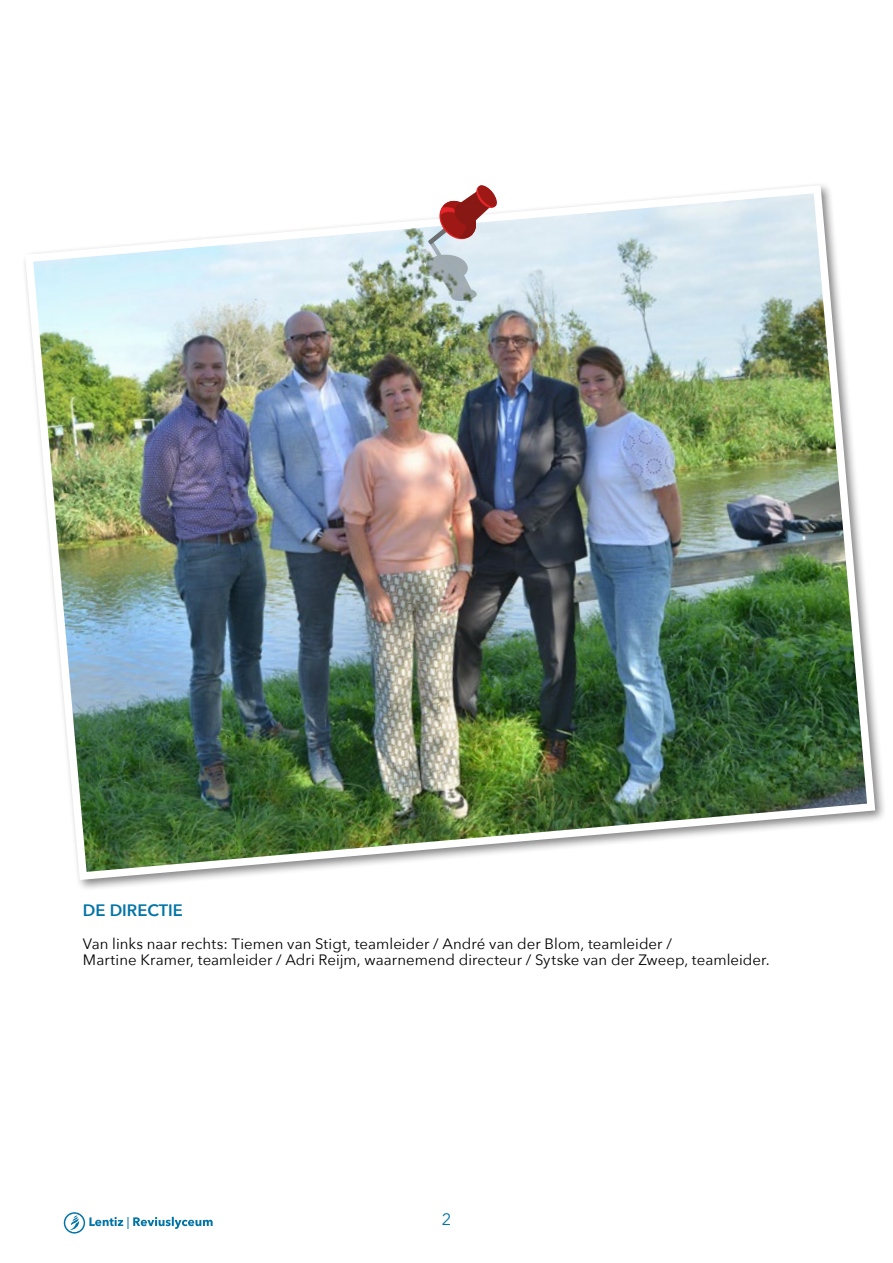
<style>
.page{position:relative;width:893px;height:1263px;background:#fff}
.page>*{position:absolute;margin:0;border:0;box-sizing:border-box;transform-origin:0 0}
.t1{font:600 16.5px "Avenir Next";color:#0074a6}
.t2{font:16.5px "Avenir Next";color:#0074a6}
.t3{font:15px/16.5px "Avenir Next";letter-spacing:.005em;color:#000}
</style>
<div class="page">
<svg style="left:64px;top:1212px;width:149px;height:21px"></svg>
<img style="left:24px;top:184px;width:855px;height:700px">
<svg style="left:423px;top:185px;width:75px;height:117px"></svg>
<p class="t1" style="left:83px;top:896px;width:101px">DE DIRECTIE</p>
<p class="t3" style="left:83px;top:935px;width:688px">Van links naar rechts: Tiemen van Stigt, teamleider / André van der Blom, teamleider /<br>Martine Kramer, teamleider / Adri Reijm, waarnemend directeur / Sytske van der Zweep, teamleider.</p>
<p class="t2" style="left:442px;top:1206px;width:11px">2</p>
</div>
